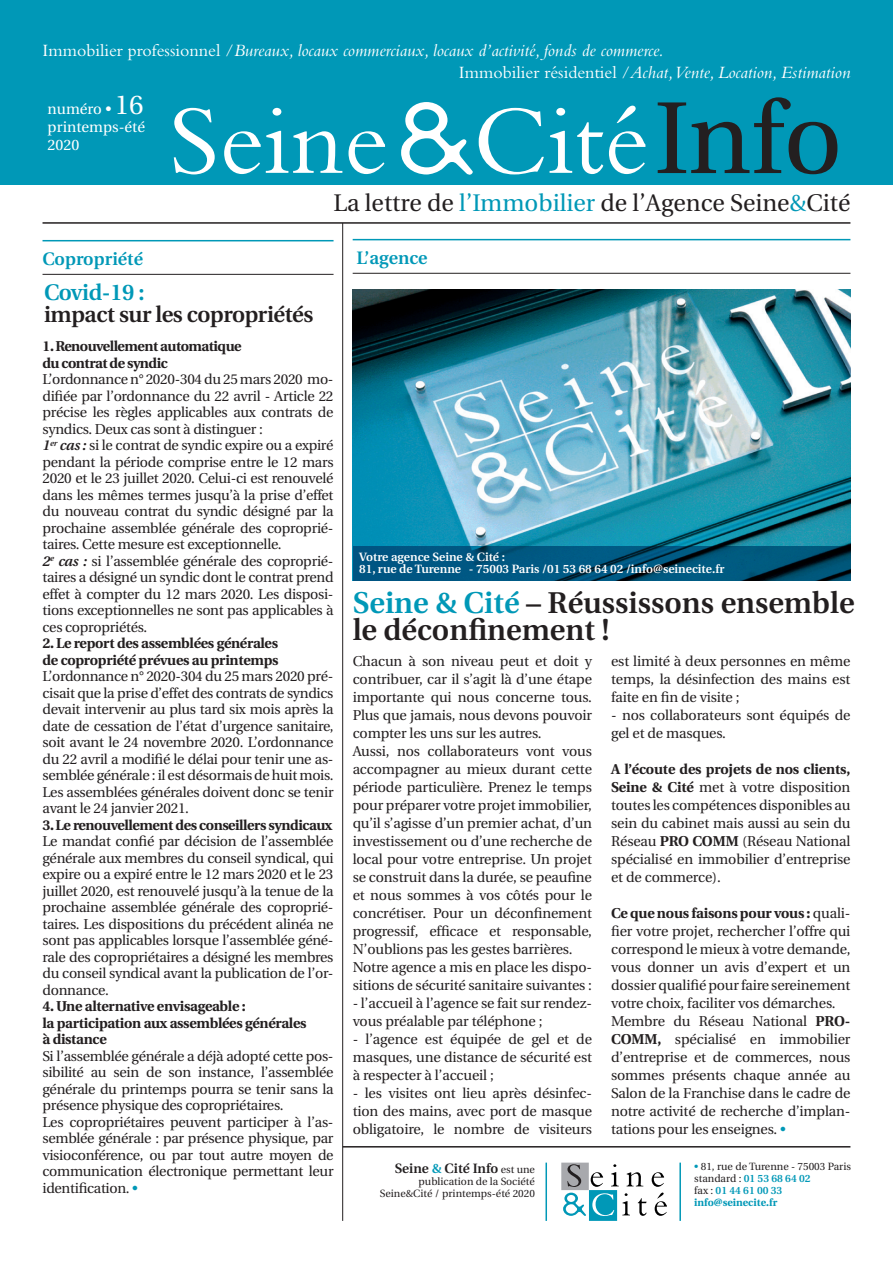
<style>
.page{position:relative;width:893px;height:1263px;background:#fff}
.page>*{position:absolute;margin:0;border:0;box-sizing:border-box;transform-origin:0 0}
.t1{font:600 30px/27px "Utopia";color:#231f20}
.t2{font:24px "Utopia";color:#231f20}
.t3{font:600 22.5px "Utopia";letter-spacing:-.02em;color:#231f20}
.t4{font:600 22.5px "Utopia";letter-spacing:-.02em;color:#0098b7}
.t5{font:italic 18px/21.6px "Bembo";color:#fff}
.t6{font:600 18px "Utopia";color:#0098b7}
.t7{font:15px/18px "Utopia";color:#fff;text-align:justify}
.t8{font:14.25px/18px "Utopia";letter-spacing:-.01em;color:#231f20}
.t9{font:700 14.25px/16.5px "Utopia";letter-spacing:-.02em;color:#231f20}
.t10{font:600 13.5px "Utopia";color:#231f20}
.t11{font:600 12px/12px "Utopia";color:#fff}
.t12{font:10.5px/12px "Utopia";color:#231f20;text-align:right}
.s1{font-style:normal}
.s2{font-size:27px}
.s3{color:#0098b7}
.s4{font-weight:600;font-style:italic}
.s5{font-weight:700}
.s6{font-weight:600;color:#0098b7}
.s7{font-weight:700;color:#0098b7}
.s8{font-weight:400;font-size:10.5px}
</style>
<div class="page">
<div style="left:0;top:0;width:893px;height:185px;background:#0098b7"></div>
<svg style="left:561px;top:1162px;width:106px;height:59px"></svg>
<svg style="left:658px;top:97px;width:179px;height:77px"></svg>
<svg style="left:174px;top:102px;width:471px;height:73px"></svg>
<hr style="left:43px;top:222px;width:807px;height:2px;background:#231f20">
<hr style="left:343px;top:1146px;width:507px;height:1px;background:#231f20">
<hr style="left:342px;top:223px;width:1px;height:998px;background:#231f20">
<hr style="left:679px;top:1162px;width:2px;height:59px;background:#0098b7">
<hr style="left:545px;top:1162px;width:2px;height:59px;background:#0098b7">
<hr style="left:353px;top:239px;width:497px;height:1px;background:#0098b7">
<hr style="left:353px;top:273px;width:497px;height:1px;background:#231f20">
<hr style="left:43px;top:240px;width:291px;height:1px;background:#0098b7">
<hr style="left:43px;top:274px;width:291px;height:1px;background:#231f20">
<img style="left:353px;top:290px;width:497px;height:257px">
<svg style="left:353px;top:547px;width:497px;height:34px;background:#004e73"></svg>
<p class="t5" style="left:459px;top:40px;width:393px;text-indent:-416px"><span class="s1">Immobilier professionnel /</span>Bureaux, locaux commerciaux, locaux d’activité, fonds de commerce.<br><span class="s1">Immobilier résidentiel /</span>Achat, Vente, Location, Estimation</p>
<p class="t7" style="left:48px;top:101px;width:99px">numéro • <span class="s2">16 </span>printemps-été 2020</p>
<h2 class="t2" style="left:333px;top:190px;width:519px">La lettre de <span class="s3">l’Immobilier</span> de l’Agence Seine<span class="s3">&amp;</span>Cité</h2>
<p class="t6" style="left:43px;top:249px;width:102px">Copropriété</p>
<p class="t6" style="left:357px;top:248px;width:73px">L’agence</p>
<h3 class="t4" style="left:44px;top:279px;width:102px">Covid-19 :</h3>
<h3 class="t3" style="left:44px;top:302px;width:271px">impact sur les copropriétés</h3>
<p class="t9" style="left:43px;top:338px;width:200px">1. Renouvellement automatique du contrat de syndic</p>
<p class="t8" style="left:43px;top:371px;width:293px;line-height:16.5px">L’ordonnance n° 2020-304 du 25 mars 2020 mo&shy;difiée par l’ordonnance du 22 avril - Article 22 précise les règles applicables aux contrats de syndics. Deux cas sont à distinguer :<br><span class="s4">1</span><sup>er</sup> <span class="s4">cas :</span> si le contrat de syndic expire ou a expiré pendant la période comprise entre le 12 mars 2020 et le 23 juillet 2020. Celui-ci est renouvelé dans les mêmes termes jusqu’à la prise d’effet du nouveau contrat du syndic désigné par la prochaine assemblée générale des coproprié&shy;taires. Cette mesure est exceptionnelle.<br><span class="s4">2</span><sup>e</sup> <span class="s4">cas :</span> si l’assemblée générale des coproprié&shy;taires a désigné un syndic dont le contrat prend effet à compter du 12 mars 2020. Les disposi&shy;tions exceptionnelles ne sont pas applicables à ces copropriétés.</p>
<p class="t9" style="left:43px;top:635px;width:237px">2. Le report des assemblées générales de copropriété prévues au printemps</p>
<p class="t8" style="left:43px;top:668px;width:293px;line-height:16.5px;text-align:justify">L’ordonnance n° 2020-304 du 25 mars 2020 pré&shy;cisait que la prise d’effet des contrats de syndics devait intervenir au plus tard six mois après la date de cessation de l’état d’urgence sanitaire, soit avant le 24 novembre 2020. L’ordonnance du 22 avril a modifié le délai pour tenir une as&shy;semblée générale : il est désormais de huit mois.<br>Les assemblées générales doivent donc se tenir avant le 24 janvier 2021.</p>
<p class="t9" style="left:43px;top:817px;width:291px">3. Le renouvellement des conseillers syndicaux</p>
<p class="t8" style="left:43px;top:833px;width:293px;line-height:16.5px;text-align:justify">Le mandat confié par décision de l’assemblée générale aux membres du conseil syndical, qui expire ou a expiré entre le 12 mars 2020 et le 23 juillet 2020, est renouvelé jusqu’à la tenue de la prochaine assemblée générale des coproprié&shy;taires. Les dispositions du précédent alinéa ne sont pas applicables lorsque l’assemblée géné&shy;rale des copropriétaires a désigné les membres du conseil syndical avant la publication de l’or&shy;donnance.</p>
<p class="t9" style="left:43px;top:998px;width:266px">4. Une alternative envisageable :<br>la participation aux assemblées générales à distance</p>
<p class="t8" style="left:43px;top:1048px;width:293px;line-height:16.5px">Si l’assemblée générale a déjà adopté cette pos&shy;sibilité au sein de son instance, l’assemblée générale du printemps pourra se tenir sans la présence physique des copropriétaires.<br>Les copropriétaires peuvent participer à l’as&shy;semblée générale : par présence physique, par visioconférence, ou par tout autre moyen de communication électronique permettant leur identification. <span class="s3">•</span></p>
<p class="t11" style="left:359px;top:551px;width:367px">Votre agence Seine &amp; Cité :<br>81, rue de Turenne - 75003 Paris /01 53 68 64 02 /info@seinecite.fr</p>
<h1 class="t1" style="left:353px;top:590px;width:503px"><span class="s3">Seine &amp; Cité</span> – Réussissons ensemble le déconfinement !</h1>
<p class="t8" style="left:611px;top:652px;width:241px;text-align:justify">est limité à deux personnes en même temps, la désinfection des mains est faite en fin de visite ;</p>
<p class="t8" style="left:611px;top:706px;width:241px">- nos collaborateurs sont équipés de gel et de masques.</p>
<p class="t8" style="left:611px;top:760px;width:241px;text-align:justify"><span class="s5">A l’écoute des projets de nos clients, Seine &amp; Cité</span> met à votre disposition toutes les compétences disponibles au sein du cabinet mais aussi au sein du Réseau <span class="s5">PRO COMM</span> (Réseau National spécialisé en immobilier d’entreprise et de commerce).</p>
<p class="t8" style="left:611px;top:904px;width:241px"><span class="s5">Ce que nous faisons pour vous :</span> quali&shy;fier votre projet, rechercher l’offre qui correspond le mieux à votre demande, vous donner un avis d’expert et un dossier qualifié pour faire sereinement votre choix, faciliter vos démarches.<br>Membre du Réseau National <span class="s5">PRO-COMM,</span> spécialisé en immobilier d’entreprise et de commerces, nous sommes présents chaque année au Salon de la Franchise dans le cadre de notre activité de recherche d’implan&shy;tations pour les enseignes. <span class="s3">•</span></p>
<p class="t8" style="left:353px;top:652px;width:241px">Chacun à son niveau peut et doit y contribuer, car il s’agit là d’une étape importante qui nous concerne tous.<br>Plus que jamais, nous devons pouvoir compter les uns sur les autres.<br>Aussi, nos collaborateurs vont vous accompagner au mieux durant cette période particulière. Prenez le temps pour préparer votre projet immobilier, qu’il s’agisse d’un premier achat, d’un investissement ou d’une recherche de local pour votre entreprise. Un projet se construit dans la durée, se peaufine et nous sommes à vos côtés pour le concrétiser. Pour un déconfinement progressif, efficace et responsable, N’oublions pas les gestes barrières.<br>Notre agence a mis en place les dispo&shy;sitions de sécurité sanitaire suivantes :</p>
<p class="t8" style="left:353px;top:994px;width:241px">- l’accueil à l’agence se fait sur rendez&shy;vous préalable par téléphone ;</p>
<p class="t8" style="left:353px;top:1030px;width:241px;text-align:justify">- l’agence est équipée de gel et de masques, une distance de sécurité est à respecter à l’accueil ;</p>
<p class="t8" style="left:353px;top:1084px;width:241px;text-align:justify">- les visites ont lieu après désinfec&shy;tion des mains, avec port de masque obligatoire, le nombre de visiteurs</p>
<p class="t12" style="left:694px;top:1161px;width:158px;text-align:left"><span class="s3">•</span> 81, rue de Turenne - 75003 Paris standard : <span class="s6">01 53 68 64 02<br></span>fax : <span class="s6">01 44 61 00 33 </span><span class="s7">info@seinecite.fr</span></p>
<p class="t10" style="left:395px;top:1160px;width:142px">Seine <span class="s3">&amp;</span> Cité Info <span class="s8">est une</span></p>
<p class="t12" style="left:380px;top:1175px;width:157px">publication de la Société<br>Seine&amp;Cité / printemps-été 2020</p>
</div>
